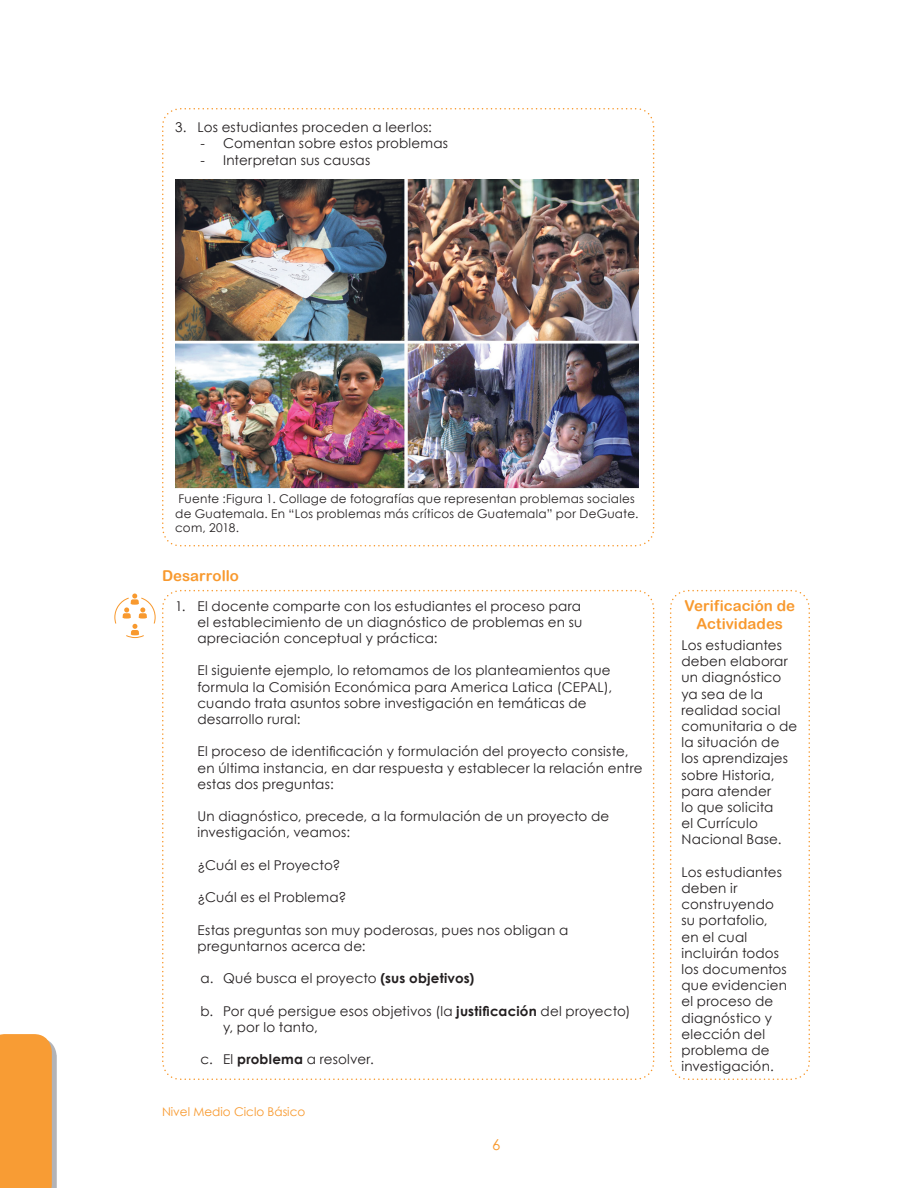
<style>
.page{position:relative;width:918px;height:1188px;background:#fff}
.page>*{position:absolute;margin:0;border:0;box-sizing:border-box;transform-origin:0 0}
.t1{font:15px/18px "Arial Rounded MT Bold";letter-spacing:.005em;color:#f8992e;text-align:center}
.t2{font:15px "Century Gothic";color:#f8992e}
.t3{font:13.5px/16.2px "Century Gothic";letter-spacing:.015em;color:#231f20}
.t4{font:12px/14.4px "Century Gothic";letter-spacing:.02em;color:#231f20}
.t5{font:12px "Century Gothic";color:#f8992e}
.s1{font-weight:700}
</style>
<div class="page">
<svg style="left:162px;top:108px;width:492px;height:438px"></svg>
<svg style="left:162px;top:590px;width:492px;height:490px"></svg>
<svg style="left:114px;top:594px;width:42px;height:44px"></svg>
<svg style="left:670px;top:590px;width:140px;height:490px"></svg>
<img style="left:175px;top:179px;width:464px;height:309px">
<img style="left:52px;top:1044px;width:5px;height:144px">
<div style="left:0;top:1034px;width:52px;height:154px;background:#f89c34"></div>
<p class="t3" style="left:175px;top:119px;width:258px">3. Los estudiantes proceden a leerlos:</p>
<p class="t3" style="left:201px;top:135px;width:249px">- Comentan sobre estos problemas</p>
<p class="t3" style="left:201px;top:151px;width:171px">- Interpretan sus causas</p>
<p class="t4" style="left:175px;top:492px;width:465px">Fuente :Figura 1. Collage de fotografías que representan problemas sociales de Guatemala. En “Los problemas más críticos de Guatemala” por DeGuate. com, 2018.</p>
<p class="t1" style="left:162px;top:567px;width:79px">Desarrollo</p>
<p class="t3" style="left:198px;top:597px;width:386px;text-align:justify;text-indent:-23px">1. El docente comparte con los estudiantes el proceso para el establecimiento de un diagnóstico de problemas en su apreciación conceptual y práctica:</p>
<p class="t3" style="left:198px;top:662px;width:416px">El siguiente ejemplo, lo retomamos de los planteamientos que formula la Comisión Económica para America Latica (CEPAL), cuando trata asuntos sobre investigación en temáticas de desarrollo rural:</p>
<p class="t3" style="left:198px;top:743px;width:447px">El proceso de identificación y formulación del proyecto consiste, en última instancia, en dar respuesta y establecer la relación entre estas dos preguntas:</p>
<p class="t3" style="left:198px;top:808px;width:413px">Un diagnóstico, precede, a la formulación de un proyecto de investigación, veamos:</p>
<p class="t3" style="left:198px;top:857px;width:145px">¿Cuál es el Proyecto?</p>
<p class="t3" style="left:198px;top:889px;width:150px">¿Cuál es el Problema?</p>
<p class="t3" style="left:198px;top:921px;width:372px">Estas preguntas son muy poderosas, pues nos obligan a preguntarnos acerca de:</p>
<p class="t3" style="left:201px;top:970px;width:275px">a. Qué busca el proyecto <span class="s1">(sus objetivos)</span></p>
<p class="t3" style="left:223px;top:1002px;width:409px;text-indent:-23px">b. Por qué persigue esos objetivos (la <span class="s1">justificación</span> del proyecto) y, por lo tanto,</p>
<p class="t3" style="left:201px;top:1051px;width:175px">c. El <span class="s1">problema</span> a resolver.</p>
<p class="t5" style="left:162px;top:1103px;width:145px">Nivel Medio Ciclo Básico</p>
<p class="t2" style="left:492px;top:1134px;width:10px">6</p>
<p class="t1" style="left:685px;top:596px;width:112px">Verificación de<br>Actividades</p>
<p class="t3" style="left:681px;top:637px;width:117px">Los estudiantes deben elaborar un diagnóstico ya sea de la realidad social comunitaria o de la situación de los aprendizajes sobre Historia, para atender<br>lo que solicita<br>el Currículo<br>Nacional Base.</p>
<p class="t3" style="left:681px;top:864px;width:107px">Los estudiantes deben ir construyendo su portafolio, en el cual incluirán todos los documentos que evidencien el proceso de diagnóstico y elección del problema de investigación.</p>
</div>
